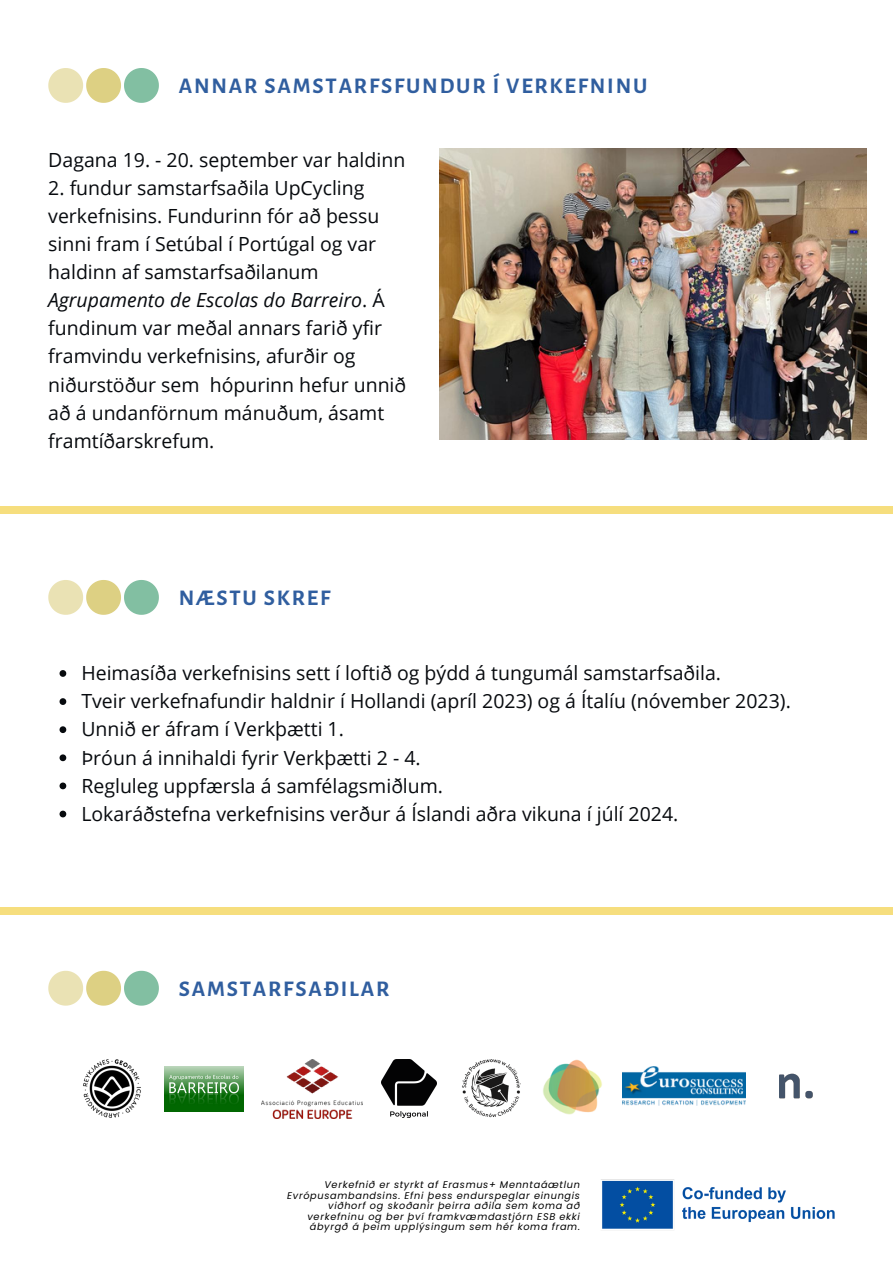
<style>
.page{position:relative;width:893px;height:1264px;background:#fff}
.page>*{position:absolute;margin:0;border:0;box-sizing:border-box;transform-origin:0 0}
.t1{font:700 22.5px "Alegreya Sans";letter-spacing:.08em;color:#305e9f}
.t2{font:19.5px/28px "Open Sans";color:#070a0e}
.t3{font:italic 9.75px/10.5px "Poppins";letter-spacing:.07em;color:#000;text-align:right}
.s1{font-style:italic}
</style>
<div class="page">
<img style="left:440px;top:148px;width:426px;height:291px">
<img style="left:164px;top:1066px;width:79px;height:45px">
<img style="left:83px;top:1059px;width:58px;height:59px">
<img style="left:462px;top:1059px;width:59px;height:59px">
<img style="left:622px;top:1066px;width:123px;height:39px">
<img style="left:381px;top:1059px;width:55px;height:58px">
<img style="left:543px;top:1059px;width:59px;height:56px">
<img style="left:779px;top:1073px;width:34px;height:26px">
<img style="left:261px;top:1059px;width:101px;height:59px">
<img style="left:601px;top:1179px;width:234px;height:50px">
<svg style="left:60px;top:670px;width:6px;height:7px"></svg>
<svg style="left:60px;top:698px;width:6px;height:7px"></svg>
<svg style="left:60px;top:726px;width:6px;height:7px"></svg>
<svg style="left:60px;top:754px;width:6px;height:7px"></svg>
<svg style="left:60px;top:782px;width:6px;height:7px"></svg>
<svg style="left:60px;top:810px;width:6px;height:7px"></svg>
<div style="left:0;top:505px;width:892px;height:8px;background:#f6de7e"></div>
<div style="left:0;top:906px;width:892px;height:8px;background:#f6de7e"></div>
<svg style="left:48px;top:68px;width:111px;height:35px"></svg>
<svg style="left:48px;top:580px;width:111px;height:35px"></svg>
<svg style="left:48px;top:970px;width:111px;height:35px"></svg>
<p class="t1" style="left:179px;top:75px;width:470px">ANNAR SAMSTARFSFUNDUR Í VERKEFNINU</p>
<p class="t2" style="left:48px;top:145px;width:358px">Dagana 19. - 20. september var haldinn</p>
<p class="t2" style="left:48px;top:173px;width:359px">2. fundur samstarfsaðila UpCycling verkefnisins. Fundurinn fór að þessu sinni fram í Setúbal í Portúgal og var haldinn af samstarfsaðilanum <span class="s1">Agrupamento de Escolas do Barreiro</span>. Á fundinum var meðal annars farið yfir framvindu verkefnisins, afurðir og niðurstöður sem hópurinn hefur unnið að á undanförnum mánuðum, ásamt framtíðarskrefum.</p>
<p class="t1" style="left:179px;top:587px;width:153px">NÆSTU SKREF</p>
<p class="t2" style="left:81px;top:658px;width:710px">Heimasíða verkefnisins sett í loftið og þýdd á tungumál samstarfsaðila.<br>Tveir verkefnafundir haldnir í Hollandi (apríl 2023) og á Ítalíu (nóvember 2023).<br>Unnið er áfram í Verkþætti 1.<br>Þróun á innihaldi fyrir Verkþætti 2 - 4.<br>Regluleg uppfærsla á samfélagsmiðlum.<br>Lokaráðstefna verkefnisins verður á Íslandi aðra vikuna í júlí 2024.</p>
<p class="t1" style="left:179px;top:978px;width:212px">SAMSTARFSAÐILAR</p>
<p class="t3" style="left:287px;top:1179px;width:294px">Verkefnið er styrkt af Erasmus+ Menntaáætlun Evrópusambandsins. Efni þess endurspeglar einungis viðhorf og skoðanir þeirra aðila sem koma að verkefninu og ber því framkvæmdastjórn ESB ekki ábyrgð á þeim upplýsingum sem hér koma fram.</p>
</div>
